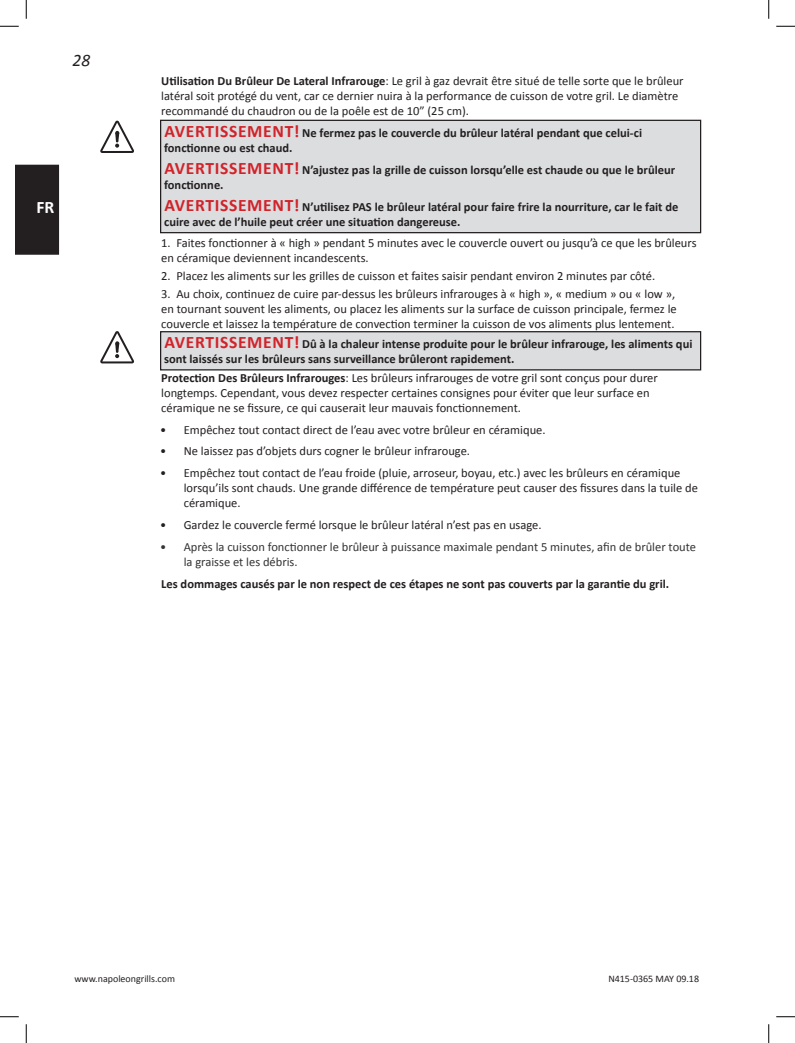
<style>
.page{position:relative;width:795px;height:1043px;background:#fff}
.page>*{position:absolute;margin:0;border:0;box-sizing:border-box;transform-origin:0 0}
.t1{font:italic 17.5px "Calibri";color:#231f20}
.t2{font:700 17.5px "Calibri";color:#fff}
.Body_text_INDENT{font:12.5px/15px "Calibri";color:#231f20}
.Inline_head__INDENT{font:12.5px/15px "Calibri";color:#231f20}
.Warning_-Caution{font:700 12.5px/15px "Calibri";color:#231f20}
.t3{font:12.5px/15px "Calibri";color:#333}
.Bolded_body_text{font:700 12.5px "Calibri";color:#231f20}
.t4{font:10px "Calibri";color:#231f20}
.s1{font-weight:700}
.s2{font-size:17.5px;color:#d1232a}
</style>
<div class="page">
<div style="left:15px;top:165px;width:44px;height:90px;background:#231f20"></div>
<div style="left:161px;top:120px;width:540px;height:113px;background:#dcdddf"></div>
<div style="left:160px;top:120px;width:541px;height:113px;border:1px solid #231f20"></div>
<svg style="left:100px;top:121px;width:34px;height:32px"></svg>
<div style="left:161px;top:332px;width:540px;height:38px;background:#dcdddf"></div>
<div style="left:160px;top:331px;width:541px;height:39px;border:1px solid #231f20"></div>
<svg style="left:100px;top:331px;width:34px;height:32px"></svg>
<svg style="left:0;top:25px;width:19px;height:2px"></svg>
<svg style="left:776px;top:25px;width:19px;height:2px"></svg>
<svg style="left:0;top:1016px;width:19px;height:1px"></svg>
<svg style="left:776px;top:1016px;width:19px;height:1px"></svg>
<svg style="left:25px;top:0;width:2px;height:19px"></svg>
<svg style="left:25px;top:1024px;width:2px;height:18px"></svg>
<svg style="left:768px;top:0;width:2px;height:19px"></svg>
<svg style="left:768px;top:1024px;width:2px;height:18px"></svg>
<h1 class="t1" style="left:72px;top:48px;width:19px">28</h1>
<h1 class="t2" style="left:37px;top:196px;width:19px">FR</h1>
<p class="Inline_head__INDENT" style="left:161px;top:74px;width:524px"><span class="s1">Utilisation Du Brûleur De Lateral Infrarouge</span>: Le gril à gaz devrait être situé de telle sorte que le brûleur latéral soit protégé du vent, car ce dernier nuira à la performance de cuisson de votre gril. Le diamètre recommandé du chaudron ou de la poêle est de 10” (25 cm).</p>
<p class="Warning_-Caution" style="left:164px;top:125px;width:479px"><span class="s2">AVERTISSEMENT!</span> Ne fermez pas le couvercle du brûleur latéral pendant que celui-ci fonctionne ou est chaud.</p>
<p class="Warning_-Caution" style="left:164px;top:162px;width:513px"><span class="s2">AVERTISSEMENT!</span> N’ajustez pas la grille de cuisson lorsqu’elle est chaude ou que le brûleur fonctionne.</p>
<p class="Warning_-Caution" style="left:164px;top:199px;width:516px"><span class="s2">AVERTISSEMENT!</span> N’utilisez PAS le brûleur latéral pour faire frire la nourriture, car le fait de cuire avec de l’huile peut créer une situation dangereuse.</p>
<p class="Body_text_INDENT" style="left:161px;top:236px;width:537px">1. Faites fonctionner à « high » pendant 5 minutes avec le couvercle ouvert ou jusqu’à ce que les brûleurs en céramique deviennent incandescents.</p>
<p class="Body_text_INDENT" style="left:161px;top:268px;width:495px">2. Placez les aliments sur les grilles de cuisson et faites saisir pendant environ 2 minutes par côté.</p>
<p class="Body_text_INDENT" style="left:161px;top:286px;width:517px">3. Au choix, continuez de cuire par-dessus les brûleurs infrarouges à « high », « medium » ou « low », en tournant souvent les aliments, ou placez les aliments sur la surface de cuisson principale, fermez le couvercle et laissez la température de convection terminer la cuisson de vos aliments plus lentement.</p>
<p class="Warning_-Caution" style="left:164px;top:337px;width:530px"><span class="s2">AVERTISSEMENT!</span> Dû à la chaleur intense produite pour le brûleur infrarouge, les aliments qui sont laissés sur les brûleurs sans surveillance brûleront rapidement.</p>
<p class="Inline_head__INDENT" style="left:161px;top:370px;width:498px"><span class="s1">Protection Des Brûleurs Infrarouges</span>: Les brûleurs infrarouges de votre gril sont conçus pour durer longtemps. Cependant, vous devez respecter certaines consignes pour éviter que leur surface en céramique ne se fissure, ce qui causerait leur mauvais fonctionnement.</p>
<p class="Body_text_INDENT" style="left:160px;top:422px;width:387px">• Empêchez tout contact direct de l’eau avec votre brûleur en céramique.</p>
<p class="Body_text_INDENT" style="left:160px;top:444px;width:312px">• Ne laissez pas d’objets durs cogner le brûleur infrarouge.</p>
<p class="Body_text_INDENT" style="left:184px;top:465px;width:516px;text-indent:-24px">• Empêchez tout contact de l’eau froide (pluie, arroseur, boyau, etc.) avec les brûleurs en céramique lorsqu’ils sont chauds. Une grande différence de température peut causer des fissures dans la tuile de céramique.</p>
<p class="Body_text_INDENT" style="left:160px;top:517px;width:383px">• Gardez le couvercle fermé lorsque le brûleur latéral n’est pas en usage.</p>
<p class="t3" style="left:184px;top:539px;width:514px;text-indent:-24px">• Après la cuisson fonctionner le brûleur à puissance maximale pendant 5 minutes, afin de brûler toute la graisse et les débris.</p>
<p class="Bolded_body_text" style="left:161px;top:575px;width:509px">Les dommages causés par le non respect de ces étapes ne sont pas couverts par la garantie du gril.</p>
<p class="t4" style="left:74px;top:972px;width:102px">www.napoleongrills.com</p>
<p class="t4" style="left:608px;top:972px;width:92px">N415-0365 MAY 09.18</p>
</div>
